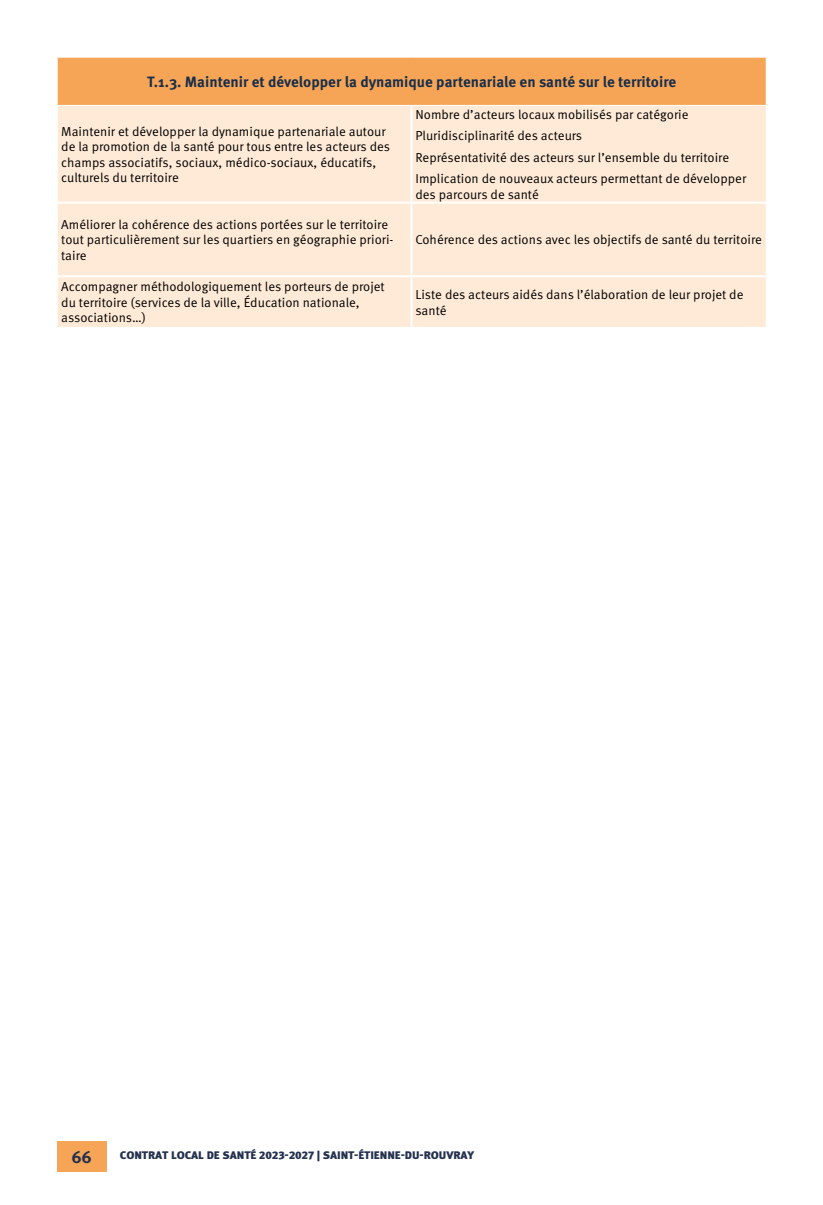
<style>
.page{position:relative;width:823px;height:1205px;background:#fff}
.page>*{position:absolute;margin:0;border:0;box-sizing:border-box;transform-origin:0 0}
.t1{font:700 17px "Meta Pro";color:#24314e;scale:1.06 1}
.t2{font:700 15px "Meta Pro";color:#192e4b}
.t3{font:13px/15.6px "Meta Pro Norm";color:#000}
.t4{font:900 11px "Meta Pro";letter-spacing:-.005em;color:#24314e;scale:1.06 1}
</style>
<div class="page">
<div style="left:57px;top:1141px;width:50px;height:30px;background:#f5a555"></div>
<div style="left:57px;top:57px;width:708px;height:48px;background:#f5a555"></div>
<div style="left:58px;top:106px;width:707px;height:221px;background:#feead6"></div>
<hr style="left:410px;top:106px;width:2px;height:96px;background:#fff">
<hr style="left:58px;top:202px;width:353px;height:2px;background:#fff">
<hr style="left:411px;top:202px;width:354px;height:2px;background:#fff">
<hr style="left:410px;top:204px;width:2px;height:71px;background:#fff">
<hr style="left:58px;top:275px;width:353px;height:2px;background:#fff">
<hr style="left:411px;top:275px;width:354px;height:2px;background:#fff">
<hr style="left:410px;top:277px;width:2px;height:50px;background:#fff">
<hr style="left:57px;top:57px;width:354px;height:1px;background:#fff">
<hr style="left:57px;top:58px;width:1px;height:47px;background:#fff">
<hr style="left:411px;top:57px;width:355px;height:1px;background:#fff">
<p class="t2" style="left:147px;top:70px;width:530px">T.1.3. Maintenir et développer la dynamique partenariale en santé sur le territoire</p>
<p class="t3" style="left:61px;top:122px;width:330px">Maintenir et développer la dynamique partenariale autour de la promotion de la santé pour tous entre les acteurs des champs associatifs, sociaux, médico-sociaux, éducatifs, culturels du territoire</p>
<p class="t3" style="left:415px;top:103px;width:332px;line-height:21.3px">Nombre d’acteurs locaux mobilisés par catégorie Pluridisciplinarité des acteurs<br>Représentativité des acteurs sur l’ensemble du territoire Implication de nouveaux acteurs permettant de développer</p>
<p class="t3" style="left:415px;top:185px;width:125px">des parcours de santé</p>
<p class="t3" style="left:61px;top:216px;width:333px">Améliorer la cohérence des actions portées sur le territoire tout particulièrement sur les quartiers en géographie priori&shy;taire</p>
<p class="t3" style="left:415px;top:231px;width:348px">Cohérence des actions avec les objectifs de santé du territoire</p>
<p class="t3" style="left:61px;top:278px;width:325px">Accompagner méthodologiquement les porteurs de projet du territoire (services de la ville, Éducation nationale, associations…)</p>
<p class="t3" style="left:415px;top:286px;width:329px">Liste des acteurs aidés dans l’élaboration de leur projet de santé</p>
<h1 class="t1" style="left:71px;top:1143px;width:21px">66</h1>
<p class="t4" style="left:120px;top:1147px;width:336px">CONTRAT LOCAL DE SANTÉ 2023-2027 | SAINT-ÉTIENNE-DU-ROUVRAY</p>
</div>
